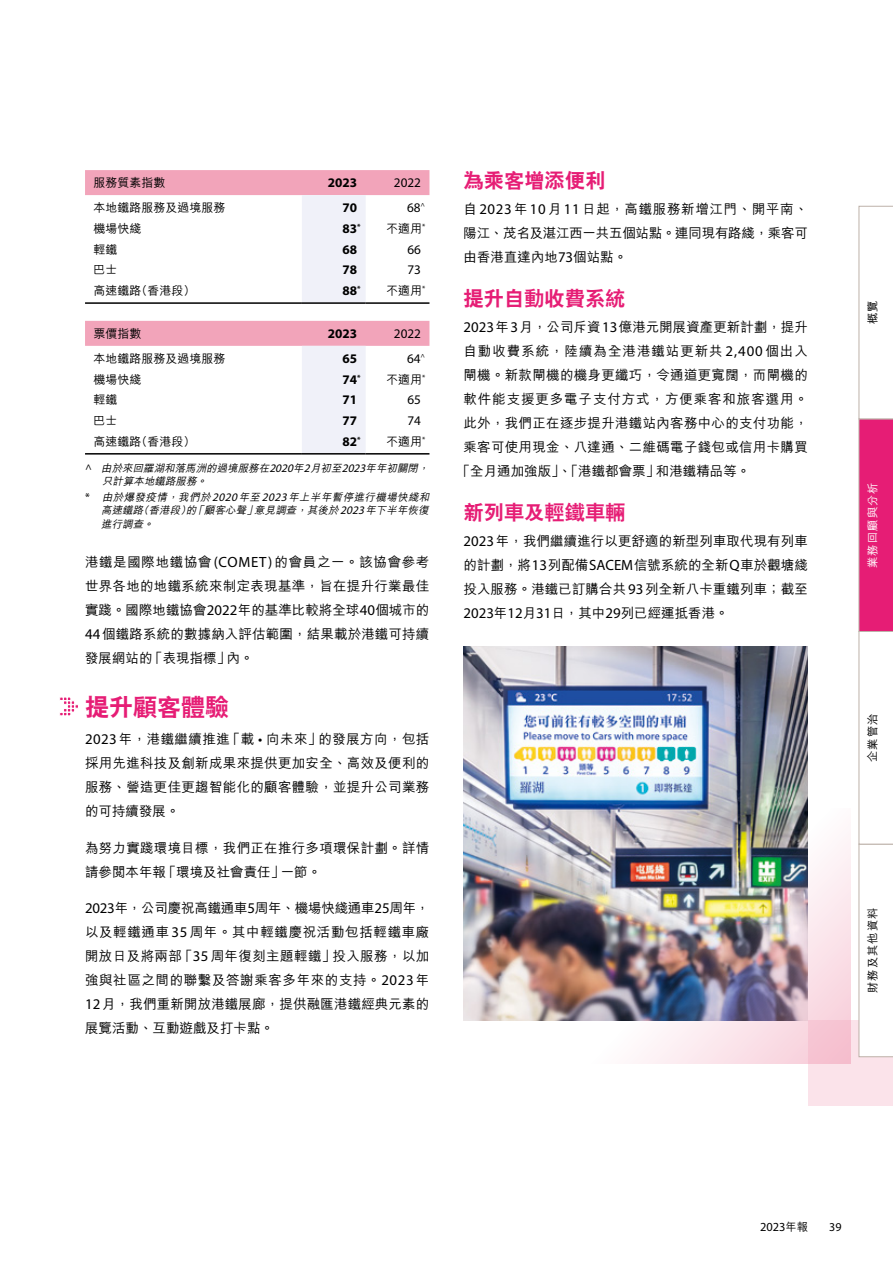
<style>
.page{position:relative;width:893px;height:1263px;background:#fff}
.page>*{position:absolute;margin:0;border:0;box-sizing:border-box;transform-origin:0 0}
.t1{font:800 24px "C Hei 2 HK";color:#e61d75}
.t2{font:800 20.25px "C Hei 2 HK";color:#e61d75}
.t3{font:500 13.5px/24px "M Hei HK";letter-spacing:.01em;color:#000;text-align:justify}
.t4{font:500 13.5px "M Hei HK";letter-spacing:.07em;color:#000}
.t5{font:500 13.5px "M Hei HK";letter-spacing:.065em;color:#000}
.t6{font:700 13.2px "Myriad Pro";color:#000}
.t7{font:13.2px "Myriad Pro";color:#000}
.t8{font:12.3px "Myriad Pro";color:#000}
.t9{font:500 12px "M Hei HK";color:#000}
.t10{font:12px "Myriad Pro";color:#000}
.t11{font:500 11.25px "M Hei HK";letter-spacing:.1em;color:#000}
.t12{font:500 11.25px "M Hei HK";letter-spacing:.1em;color:#fff}
.t13{font:italic 500 10.5px/13.5px "M Hei HK";color:#000}
.s1{font-family:"Myriad Pro";font-weight:400;font-style:normal;font-size:11.55px}
.s2{font-family:"Myriad Pro";font-weight:400;font-size:11.55px}
.s3{font-family:"Myriad Pro";font-weight:400;font-size:14.85px}
.s4{font-family:"M Hei HK";font-weight:500;font-size:11.25px}
</style>
<div class="page">
<img style="left:463px;top:646px;width:345px;height:162px">
<div style="left:808px;top:1020px;width:85px;height:86px;background:#fbe3ea"></div>
<img style="left:463px;top:808px;width:387px;height:255px">
<svg style="left:85px;top:170px;width:344px;height:132px"></svg>
<hr style="left:85px;top:302px;width:217px;height:2px;background:#000">
<hr style="left:302px;top:302px;width:64px;height:2px;background:#000">
<hr style="left:366px;top:302px;width:63px;height:2px;background:#000">
<svg style="left:85px;top:321px;width:344px;height:132px"></svg>
<hr style="left:85px;top:453px;width:217px;height:2px;background:#000">
<hr style="left:302px;top:453px;width:64px;height:2px;background:#000">
<hr style="left:366px;top:453px;width:63px;height:2px;background:#000">
<svg style="left:60px;top:697px;width:18px;height:19px"></svg>
<svg style="left:859px;top:206px;width:34px;height:851px"></svg>
<p class="t9" style="left:94px;top:174px;width:73px">服務質素指數</p>
<p class="t6" style="left:328px;top:174px;width:31px">2023</p>
<p class="t7" style="left:394px;top:175px;width:29px">2022</p>
<p class="t9" style="left:94px;top:199px;width:133px">本地鐵路服務及過境服務</p>
<p class="t6" style="left:343px;top:199px;width:16px">70</p>
<p class="t7" style="left:407px;top:200px;width:20px">68<sup>^</sup></p>
<p class="t9" style="left:94px;top:220px;width:49px">機場快綫</p>
<p class="t6" style="left:343px;top:220px;width:20px">83<sup>*</sup></p>
<p class="t9" style="left:386px;top:220px;width:41px">不適用<sup>*</sup></p>
<p class="t9" style="left:94px;top:241px;width:25px">輕鐵</p>
<p class="t6" style="left:343px;top:241px;width:16px">68</p>
<p class="t7" style="left:407px;top:241px;width:15px">66</p>
<p class="t9" style="left:94px;top:261px;width:25px">巴士</p>
<p class="t6" style="left:343px;top:261px;width:16px">78</p>
<p class="t7" style="left:407px;top:262px;width:15px">73</p>
<p class="t9" style="left:94px;top:282px;width:103px">高速鐵路（香港段）</p>
<p class="t6" style="left:343px;top:282px;width:20px">88<sup>*</sup></p>
<p class="t9" style="left:386px;top:282px;width:41px">不適用<sup>*</sup></p>
<p class="t9" style="left:94px;top:325px;width:49px">票價指數</p>
<p class="t6" style="left:328px;top:325px;width:31px">2023</p>
<p class="t7" style="left:394px;top:325px;width:29px">2022</p>
<p class="t9" style="left:94px;top:350px;width:133px">本地鐵路服務及過境服務</p>
<p class="t6" style="left:343px;top:350px;width:16px">65</p>
<p class="t7" style="left:407px;top:350px;width:20px">64<sup>^</sup></p>
<p class="t9" style="left:94px;top:371px;width:49px">機場快綫</p>
<p class="t6" style="left:343px;top:371px;width:20px">74<sup>*</sup></p>
<p class="t9" style="left:386px;top:371px;width:41px">不適用<sup>*</sup></p>
<p class="t9" style="left:94px;top:391px;width:25px">輕鐵</p>
<p class="t6" style="left:343px;top:391px;width:16px">71</p>
<p class="t7" style="left:407px;top:392px;width:15px">65</p>
<p class="t9" style="left:94px;top:412px;width:25px">巴士</p>
<p class="t6" style="left:343px;top:412px;width:16px">77</p>
<p class="t7" style="left:407px;top:413px;width:15px">74</p>
<p class="t9" style="left:94px;top:433px;width:103px">高速鐵路（香港段）</p>
<p class="t6" style="left:343px;top:433px;width:20px">82<sup>*</sup></p>
<p class="t9" style="left:386px;top:433px;width:41px">不適用<sup>*</sup></p>
<p class="t13" style="left:102px;top:460px;width:331px;text-indent:-17px"><span class="s1">^</span> 由於來回羅湖和落馬洲的過境服務在<span class="s2">2020</span>年<span class="s2">2</span>月初至<span class="s2">2023</span>年年初關閉，只計算本地鐵路服務。</p>
<p class="t13" style="left:101px;top:489px;width:333px;text-align:justify;text-indent:-16px"><span class="s1">*</span> 由於爆發疫情，我們於<span class="s2">2020</span>年至<span class="s2">2023</span>年上半年暫停進行機場快綫和高速鐵路（香港段）的「顧客心聲」意見調查，其後於<span class="s2">2023</span>年下半年恢復進行調查。</p>
<p class="t3" style="left:85px;top:549px;width:346px">港鐵是國際地鐵協會 <span class="s3">(COMET)</span> 的會員之一。該協會參考世界各地的地鐵系統來制定表現基準，旨在提升行業最佳實踐。國際地鐵協會<span class="s3">2022</span>年的基準比較將全球<span class="s3">40</span>個城市的<span class="s3">44</span>個鐵路系統的數據納入評估範圍，結果載於港鐵可持續發展網站的「表現指標」內。</p>
<h1 class="t1" style="left:85px;top:691px;width:145px">提升顧客體驗</h1>
<p class="t3" style="left:85px;top:726px;width:346px"><span class="s3">2023</span>年，港鐵繼續推進「載 <span class="s3">•</span> 向未來」的發展方向，包括採用先進科技及創新成果來提供更加安全、高效及便利的服務、營造更佳更趨智能化的顧客體驗，並提升公司業務的可持續發展。</p>
<p class="t3" style="left:85px;top:835px;width:346px">為努力實踐環境目標，我們正在推行多項環保計劃。詳情請參閱本年報「環境及社會責任」一節。</p>
<p class="t3" style="left:85px;top:895px;width:346px"><span class="s3">2023</span>年，公司慶祝高鐵通車<span class="s3">5</span>周年、機場快綫通車<span class="s3">25</span>周年，以及輕鐵通車 <span class="s3">35</span> 周年。其中輕鐵慶祝活動包括輕鐵車廠開放日及將兩部「<span class="s3">35</span>周年復刻主題輕鐵」投入服務，以加強與社區之間的聯繫及答謝乘客多年來的支持。<span class="s3">2023</span> 年<span class="s3">12</span>月，我們重新開放港鐵展廊，提供融匯港鐵經典元素的展覽活動、互動遊戲及打卡點。</p>
<h2 class="t2" style="left:463px;top:167px;width:143px">為乘客增添便利</h2>
<p class="t3" style="left:463px;top:196px;width:346px">自 <span class="s3">2023</span> 年 <span class="s3">10</span> 月 <span class="s3">11</span> 日起，高鐵服務新增江門、開平南、陽江、茂名及湛江西一共五個站點。連同現有路綫，乘客可由香港直達內地<span class="s3">73</span>個站點。</p>
<h2 class="t2" style="left:463px;top:285px;width:163px">提升自動收費系統</h2>
<p class="t3" style="left:463px;top:314px;width:346px"><span class="s3">2023</span>年<span class="s3">3</span>月，公司斥資<span class="s3">13</span>億港元開展資產更新計劃，提升</p>
<p class="t4" style="left:463px;top:341px;width:346px">自動收費系統，陸續為全港港鐵站更新共 <span class="s3">2,400</span> 個出入</p>
<p class="t3" style="left:463px;top:362px;width:346px">閘機。新款閘機的機身更纖巧，令通道更寬闊，而閘機的</p>
<p class="t5" style="left:463px;top:389px;width:346px">軟件能支援更多電子支付方式，方便乘客和旅客選用。</p>
<p class="t3" style="left:463px;top:410px;width:346px">此外，我們正在逐步提升港鐵站內客務中心的支付功能，</p>
<p class="t3" style="left:463px;top:434px;width:346px">乘客可使用現金、八達通、二維碼電子錢包或信用卡購買</p>
<p class="t3" style="left:457px;top:458px;width:295px">「全月通加強版」、「港鐵都會票」和港鐵精品等。</p>
<h2 class="t2" style="left:463px;top:499px;width:163px">新列車及輕鐵車輛</h2>
<p class="t3" style="left:463px;top:528px;width:346px"><span class="s3">2023</span>年，我們繼續進行以更舒適的新型列車取代現有列車的計劃，將<span class="s3">13</span>列配備<span class="s3">SACEM</span>信號系統的全新<span class="s3">Q</span>車於觀塘綫投入服務。港鐵已訂購合共<span class="s3">93</span>列全新八卡重鐵列車；截至<span class="s3">2023</span>年<span class="s3">12</span>月<span class="s3">31</span>日，其中<span class="s3">29</span>列已經運抵香港。</p>
<p class="t11" style="left:865px;top:324px;width:25px;rotate:-90deg">概覽</p>
<p class="t12" style="left:865px;top:568px;width:87px;rotate:-90deg">業務回顧與分析</p>
<p class="t11" style="left:865px;top:762px;width:50px;rotate:-90deg">企業管治</p>
<p class="t11" style="left:865px;top:993px;width:87px;rotate:-90deg">財務及其他資料</p>
<p class="t8" style="left:760px;top:1219px;width:49px">2023<span class="s4">年報</span></p>
<p class="t10" style="left:829px;top:1220px;width:14px">39</p>
</div>
